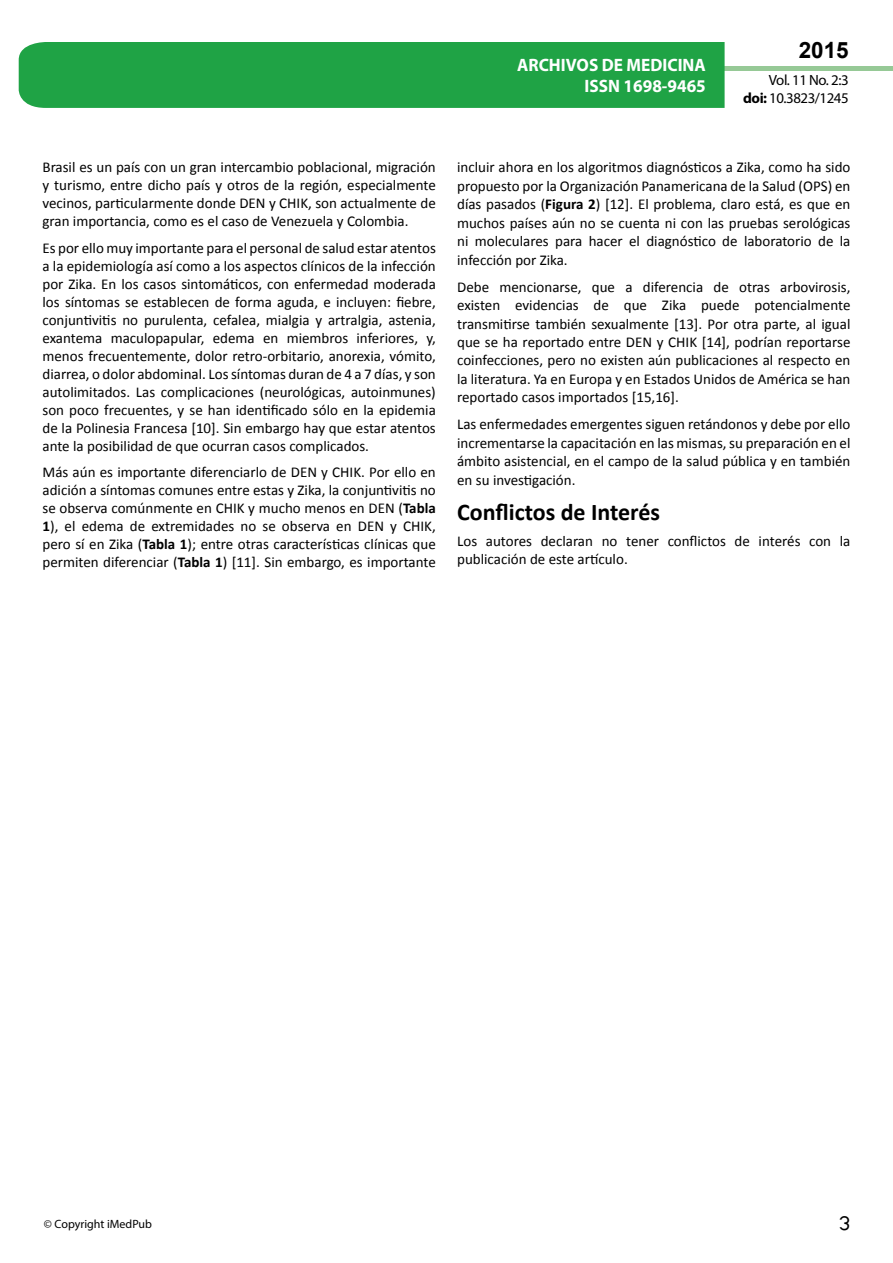
<style>
.page{position:relative;width:893px;height:1263px;background:#fff}
.page>*{position:absolute;margin:0;border:0;box-sizing:border-box;transform-origin:0 0}
.t1{font:25.5px "Tunga";color:#000}
.t2{font:700 24px "Calibri";color:#000}
.t3{font:700 22.5px "Arial";color:#000}
.t4{font:700 18px/21.6px "Myriad Pro";color:#fff;text-align:right;scale:.96 1}
.t5{font:15px/18px "Calibri";color:#000;text-align:justify}
.t6{font:14.85px/17.9px "Myriad Pro";letter-spacing:-.03em;color:#000;text-align:right}
.t7{font:12px "Myriad Pro";color:#000}
.s1{font-weight:700}
</style>
<div class="page">
<div style="left:722px;top:66px;width:171px;height:5px;background:#96c996"></div>
<div style="left:19px;top:42px;width:706px;height:66px;background:#1fa345"></div>
<p class="t4" style="left:517px;top:53px;width:198px">ARCHIVOS DE MEDICINA<br>ISSN 1698-9465</p>
<h3 class="t3" style="left:799px;top:35px;width:52px">2015</h3>
<p class="t6" style="left:743px;top:71px;width:107px">Vol. 11 No. 2:3 <span class="s1">doi:</span> 10.3823/1245</p>
<p class="t5" style="left:43px;top:158px;width:395px">Brasil es un país con un gran intercambio poblacional, migración y turismo, entre dicho país y otros de la región, especialmente vecinos, particularmente donde DEN y CHIK, son actualmente de gran importancia, como es el caso de Venezuela y Colombia.</p>
<p class="t5" style="left:43px;top:239px;width:395px">Es por ello muy importante para el personal de salud estar atentos a la epidemiología así como a los aspectos clínicos de la infección por Zika. En los casos sintomáticos, con enfermedad moderada los síntomas se establecen de forma aguda, e incluyen: fiebre, conjuntivitis no purulenta, cefalea, mialgia y artralgia, astenia, exantema maculopapular, edema en miembros inferiores, y, menos frecuentemente, dolor retro-orbitario, anorexia, vómito, diarrea, o dolor abdominal. Los síntomas duran de 4 a 7 días, y son autolimitados. Las complicaciones (neurológicas, autoinmunes) son poco frecuentes, y se han identificado sólo en la epidemia de la Polinesia Francesa [10]. Sin embargo hay que estar atentos ante la posibilidad de que ocurran casos complicados.</p>
<p class="t5" style="left:43px;top:463px;width:395px">Más aún es importante diferenciarlo de DEN y CHIK. Por ello en adición a síntomas comunes entre estas y Zika, la conjuntivitis no se observa comúnmente en CHIK y mucho menos en DEN (<span class="s1">Tabla 1</span>), el edema de extremidades no se observa en DEN y CHIK, pero sí en Zika (<span class="s1">Tabla 1</span>); entre otras características clínicas que permiten diferenciar (<span class="s1">Tabla 1</span>) [11]. Sin embargo, es importante</p>
<p class="t5" style="left:457px;top:158px;width:395px;line-height:18.5px">incluir ahora en los algoritmos diagnósticos a Zika, como ha sido propuesto por la Organización Panamericana de la Salud (OPS) en días pasados (<span class="s1">Figura 2</span>) [12]. El problema, claro está, es que en muchos países aún no se cuenta ni con las pruebas serológicas ni moleculares para hacer el diagnóstico de laboratorio de la infección por Zika.</p>
<p class="t5" style="left:457px;top:277px;width:395px;line-height:18.5px">Debe mencionarse, que a diferencia de otras arbovirosis, existen evidencias de que Zika puede potencialmente transmitirse también sexualmente [13]. Por otra parte, al igual que se ha reportado entre DEN y CHIK [14], podrían reportarse coinfecciones, pero no existen aún publicaciones al respecto en la literatura. Ya en Europa y en Estados Unidos de América se han reportado casos importados [15,16].</p>
<p class="t5" style="left:457px;top:415px;width:395px;line-height:18.5px">Las enfermedades emergentes siguen retándonos y debe por ello incrementarse la capacitación en las mismas, su preparación en el ámbito asistencial, en el campo de la salud pública y en también en su investigación.</p>
<h2 class="t2" style="left:457px;top:496px;width:205px">Conflictos de Interés</h2>
<p class="t5" style="left:457px;top:532px;width:395px">Los autores declaran no tener conflictos de interés con la publicación de este artículo.</p>
<p class="t7" style="left:44px;top:1217px;width:110px">© Copyright iMedPub</p>
<h1 class="t1" style="left:839px;top:1206px;width:13px">3</h1>
</div>
